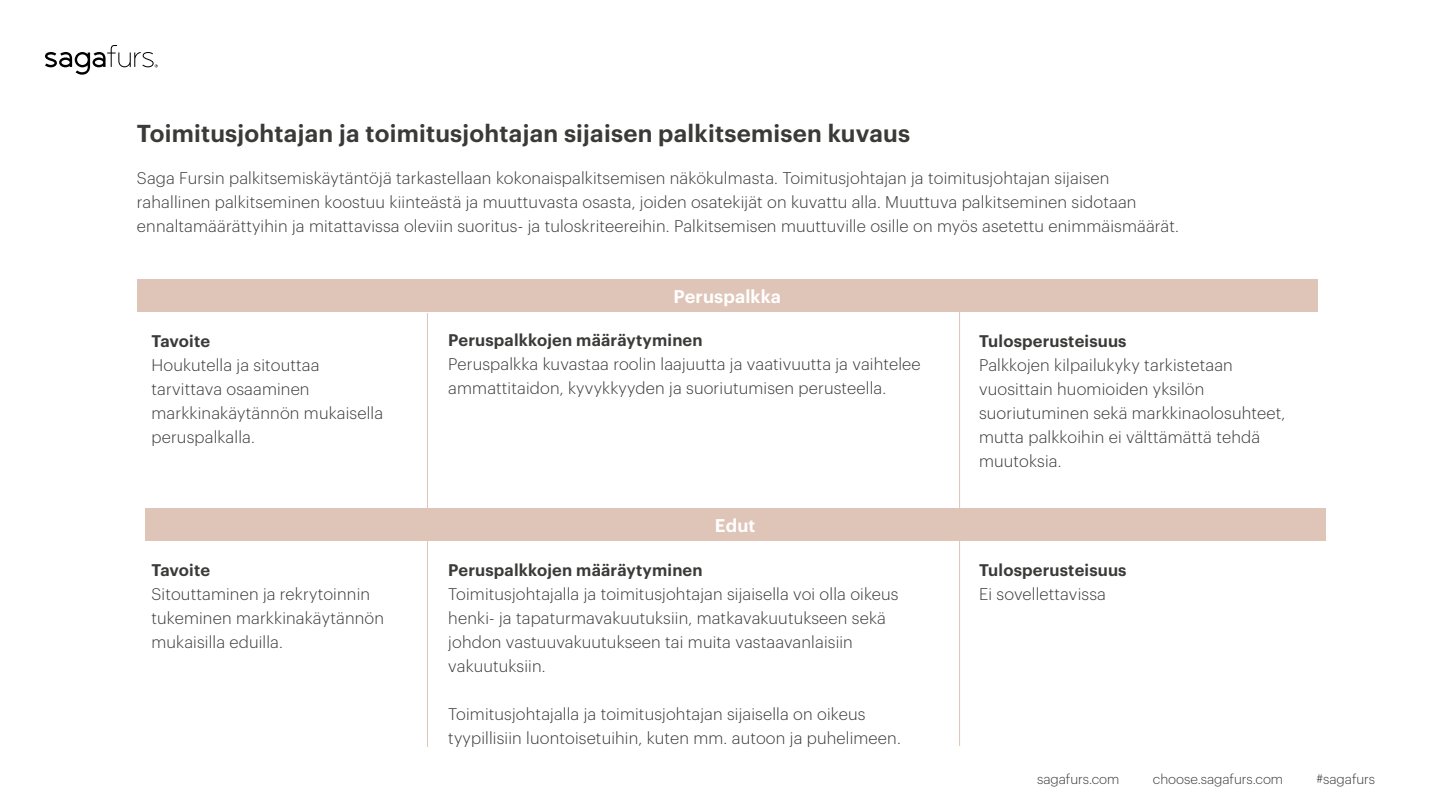
<style>
.page{position:relative;width:1440px;height:810px;background:#fff}
.page>*{position:absolute;margin:0;border:0;box-sizing:border-box;transform-origin:0 0}
.t1{font:600 24px "Graphik";letter-spacing:.01em;color:#3a3a39}
.t2{font:600 18px "Graphik";letter-spacing:.01em;color:#fff}
.t3{font:300 16.5px/24px "Graphik";letter-spacing:.01em;color:#3a3a39}
.t4{font:600 16.5px "Graphik";letter-spacing:.01em;color:#3a3a39}
.t5{font:300 13.5px "Graphik";color:#3a3a39}
</style>
<div class="page">
<svg style="left:45px;top:45px;width:113px;height:30px"></svg>
<hr style="left:959px;top:312px;width:1px;height:434px;background:#dfc5b8">
<hr style="left:427px;top:313px;width:1px;height:434px;background:#dfc5b8">
<div style="left:145px;top:508px;width:1180px;height:33px;background:#dfc5b8"></div>
<div style="left:137px;top:279px;width:1181px;height:33px;background:#dfc5b8"></div>
<h1 class="t1" style="left:137px;top:115px;width:775px">Toimitusjohtajan ja toimitusjohtajan sijaisen palkitsemisen kuvaus</h1>
<p class="t3" style="left:137px;top:165px;width:1044px">Saga Fursin palkitsemiskäytäntöjä tarkastellaan kokonaispalkitsemisen näkökulmasta. Toimitusjohtajan ja toimitusjohtajan sijaisen rahallinen palkitseminen koostuu kiinteästä ja muuttuvasta osasta, joiden osatekijät on kuvattu alla. Muuttuva palkitseminen sidotaan ennaltamäärättyihin ja mitattavissa oleviin suoritus- ja tuloskriteereihin. Palkitsemisen muuttuville osille on myös asetettu enimmäismäärät.</p>
<p class="t4" style="left:151px;top:328px;width:60px">Tavoite</p>
<p class="t3" style="left:151px;top:351px;width:233px">Houkutella ja sitouttaa tarvittava osaaminen markkinakäytännön mukaisella peruspalkalla.</p>
<p class="t4" style="left:151px;top:557px;width:60px">Tavoite</p>
<p class="t3" style="left:151px;top:581px;width:234px">Sitouttaminen ja rekrytoinnin tukeminen markkinakäytännön mukaisilla eduilla.</p>
<p class="t2" style="left:674px;top:282px;width:109px">Peruspalkka</p>
<p class="t4" style="left:448px;top:328px;width:256px">Peruspalkkojen määräytyminen</p>
<p class="t3" style="left:448px;top:351px;width:474px">Peruspalkka kuvastaa roolin laajuutta ja vaativuutta ja vaihtelee ammattitaidon, kyvykkyyden ja suoriutumisen perusteella.</p>
<p class="t2" style="left:715px;top:512px;width:42px">Edut</p>
<p class="t4" style="left:448px;top:557px;width:256px">Peruspalkkojen määräytyminen</p>
<p class="t3" style="left:448px;top:581px;width:452px">Toimitusjohtajalla ja toimitusjohtajan sijaisella voi olla oikeus henki- ja tapaturmavakuutuksiin, matkavakuutukseen sekä johdon vastuuvakuutukseen tai muita vastaavanlaisiin vakuutuksiin.</p>
<p class="t3" style="left:448px;top:701px;width:454px">Toimitusjohtajalla ja toimitusjohtajan sijaisella on oikeus tyypillisiin luontoisetuihin, kuten mm. autoon ja puhelimeen.</p>
<p class="t4" style="left:979px;top:328px;width:149px">Tulosperusteisuus</p>
<p class="t3" style="left:979px;top:351px;width:308px">Palkkojen kilpailukyky tarkistetaan vuosittain huomioiden yksilön suoriutuminen sekä markkinaolosuhteet, mutta palkkoihin ei välttämättä tehdä muutoksia.</p>
<p class="t4" style="left:979px;top:557px;width:149px">Tulosperusteisuus</p>
<p class="t3" style="left:979px;top:581px;width:128px">Ei sovellettavissa</p>
<p class="t5" style="left:1037px;top:769px;width:84px">sagafurs.com</p>
<p class="t5" style="left:1153px;top:769px;width:132px">choose.sagafurs.com</p>
<p class="t5" style="left:1317px;top:769px;width:60px">#sagafurs</p>
</div>
